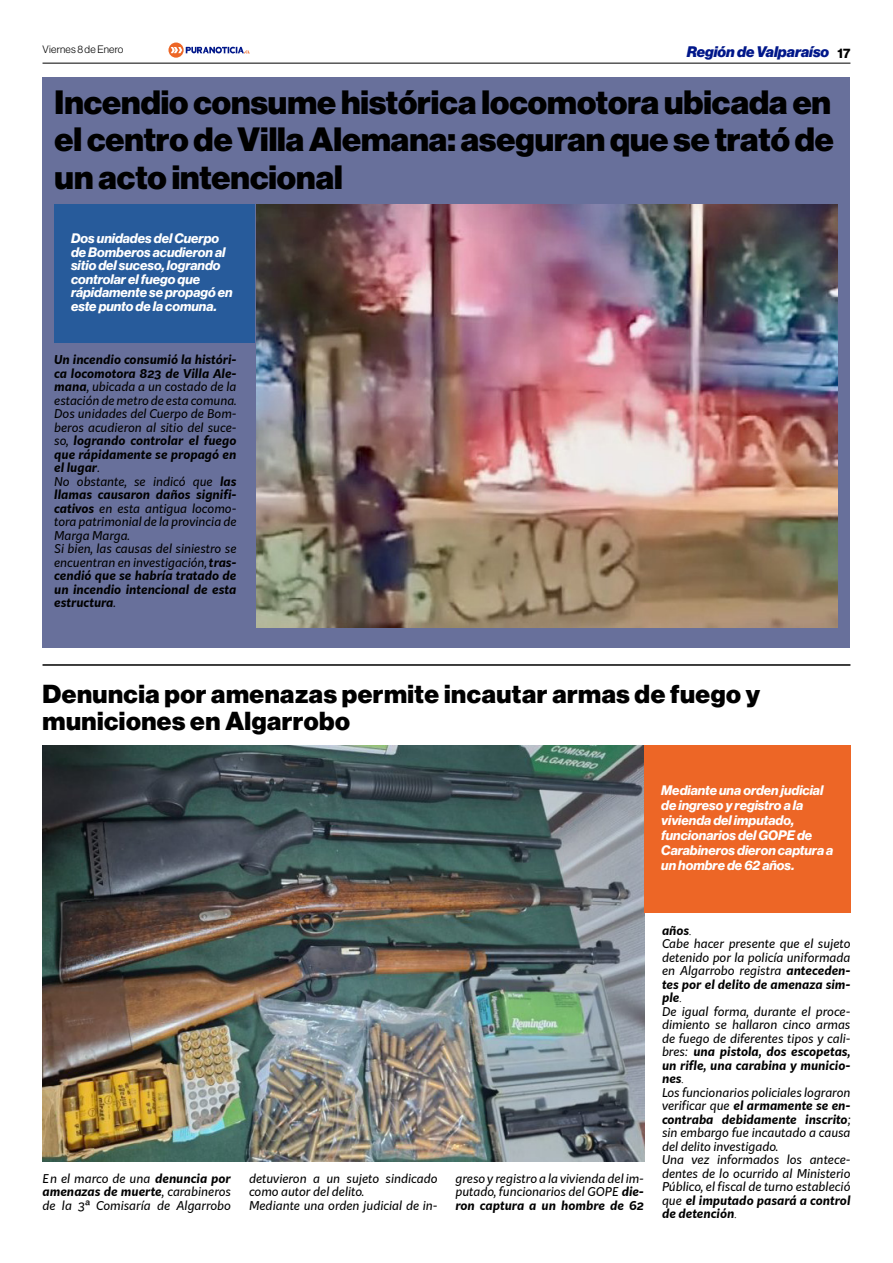
<style>
.page{position:relative;width:893px;height:1263px;background:#fff}
.page>*{position:absolute;margin:0;border:0;box-sizing:border-box;transform-origin:0 0}
.t1{font:900 33px/37.5px "Neue Haas Display";color:#000;text-align:justify}
.t2{font:900 25.5px/27px "Neue Haas Display";letter-spacing:.02em;color:#000}
.t3{font:italic 900 15px "Neue Haas Display";color:#00178a}
.t4{font:italic 700 13.5px/13.5px "Neue Haas Display";color:#fff}
.t5{font:italic 12px/13.5px "Kit Sans";color:#000}
.t6{font:10.5px "N Haas Grotesk DS Pro 45 Lt";letter-spacing:.02em;color:#000}
.s1{font-family:"N Haas Grotesk DS Pro 75 Bd";font-weight:400;font-style:normal;font-size:13.5px;color:#000}
.s2{font-weight:700}
.s3{font-family:"Times New Roman"}
</style>
<div class="page">
<hr style="left:43px;top:63px;width:807px;height:1px;background:#000">
<svg style="left:168px;top:43px;width:82px;height:15px"></svg>
<div style="left:43px;top:78px;width:807px;height:570px;background:#68709b"></div>
<hr style="left:43px;top:664px;width:807px;height:2px;background:#000">
<img style="left:256px;top:205px;width:581px;height:422px">
<div style="left:54px;top:205px;width:201px;height:138px;background:#275b9b"></div>
<img style="left:43px;top:745px;width:601px;height:416px">
<div style="left:644px;top:745px;width:206px;height:168px;background:#ed6626"></div>
<p class="t6" style="left:43px;top:44px;width:82px">Viernes 8 de Enero</p>
<p class="t3" style="left:687px;top:43px;width:165px">Región de Valparaíso <span class="s1">17</span></p>
<h1 class="t1" style="left:55px;top:84px;width:781px">Incendio consume histórica locomotora ubicada en el centro de Villa Alemana: aseguran que se trató de un acto intencional</h1>
<p class="t4" style="left:71px;top:232px;width:163px">Dos unidades del Cuerpo de Bomberos acudieron al sitio del suceso, logrando controlar el fuego que rápidamente se propagó en este punto de la comuna.</p>
<p class="t5" style="left:54px;top:353px;width:184px"><span class="s2">Un incendio consumió la históri&shy;ca locomotora 823 de Villa Ale&shy;mana</span>, ubicada a un costado de la estación de metro de esta comuna.<br>Dos unidades del Cuerpo de Bom&shy;beros acudieron al sitio del suce&shy;so, <span class="s2">logrando controlar el fuego que rápidamente se propagó en el lugar</span>.<br>No obstante, se indicó que <span class="s2">las llamas causaron daños signifi&shy;cativos</span> en esta antigua locomo&shy;tora patrimonial de la provincia de<br>Marga Marga.<br>Si bien, las causas del siniestro se encuentran en investigación, <span class="s2">tras&shy;cendió que se habría tratado de un incendio intencional de esta estructura</span>.</p>
<h2 class="t2" style="left:43px;top:681px;width:719px">Denuncia por amenazas permite incautar armas de fuego y municiones en Algarrobo</h2>
<p class="t4" style="left:661px;top:783px;width:174px;line-height:15px">Mediante una orden judicial de ingreso y registro a la vivienda del imputado, funcionarios del GOPE de<br>Carabineros dieron captura a un hombre de 62 años.</p>
<p class="t5" style="left:43px;top:1171px;width:190px;text-align:justify">En el marco de una <span class="s2">denuncia por amenazas de muerte</span>, carabineros de la 3ª Comisaría de Algarrobo</p>
<p class="t5" style="left:249px;top:1171px;width:190px">detuvieron a un sujeto sindicado como autor del delito.<br>Mediante una orden judicial de in-</p>
<p class="t5" style="left:455px;top:1171px;width:190px;text-align:justify">greso y registro a la vivienda del im&shy;putado, funcionarios del GOPE <span class="s2">die&shy;ron captura a un hombre de 62</span></p>
<p class="t5" style="left:662px;top:923px;width:190px"><span class="s2">años</span><span class="s3">.<br></span>Cabe hacer presente que el sujeto detenido por la policía uniformada en Algarrobo registra <span class="s2">anteceden&shy;tes por el delito de amenaza sim&shy;ple</span><span class="s3">.<br></span>De igual forma, durante el proce&shy;dimiento se hallaron cinco armas de fuego de diferentes tipos y cali&shy;bres: <span class="s2">una pistola, dos escopetas, un rifle, una carabina y municio&shy;nes</span><span class="s3">.<br></span>Los funcionarios policiales lograron verificar que <span class="s2">el armamente se en&shy;contraba debidamente inscrito</span>; sin embargo fue incautado a causa del delito investigado.<br>Una vez informados los antece&shy;dentes de lo ocurrido al Ministerio<br>Público, el fiscal de turno estableció que <span class="s2">el imputado pasará a control de detención</span><span class="s3">.</span></p>
</div>
